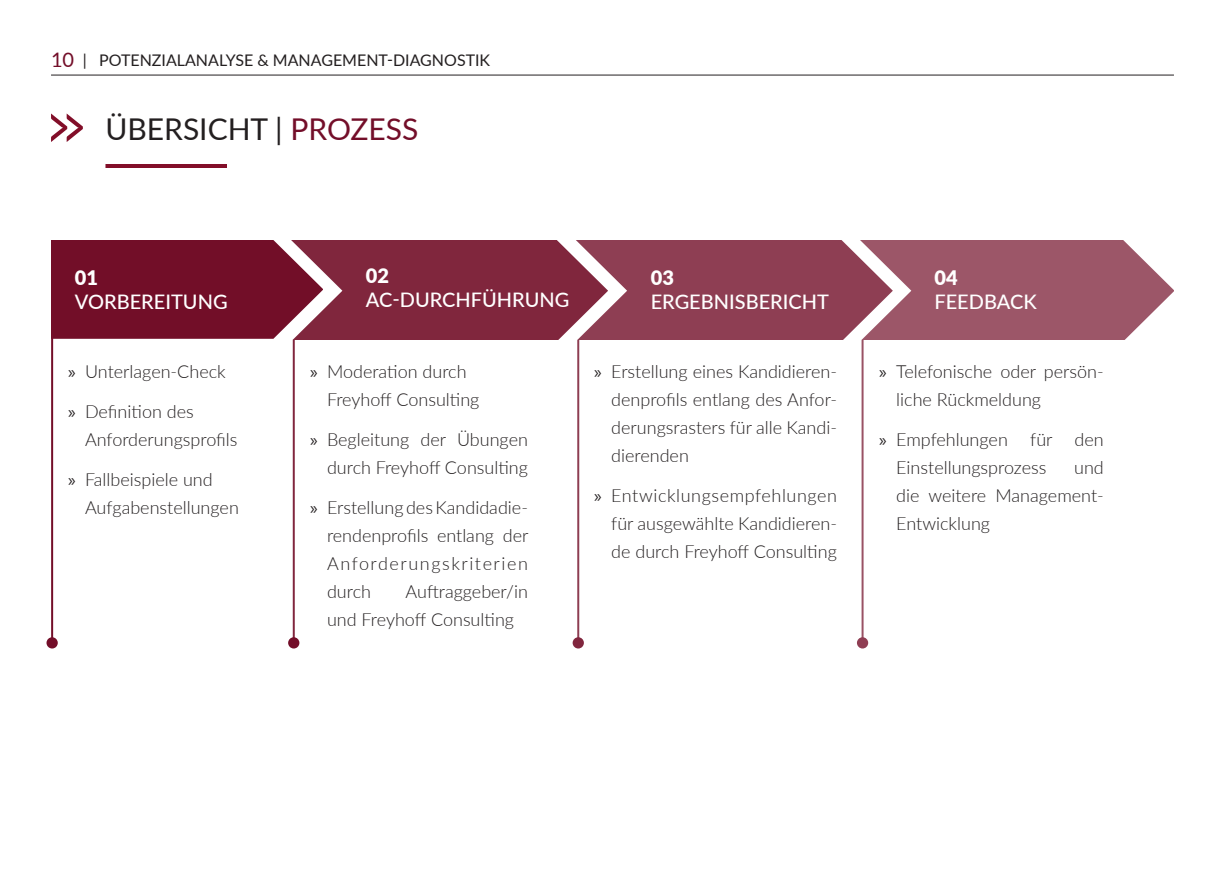
<style>
.page{position:relative;width:1225px;height:874px;background:#fff}
.page>*{position:absolute;margin:0;border:0;box-sizing:border-box;transform-origin:0 0}
.t1{font:30px "Lato";color:#231f20}
.t2{font:500 20px "Lato";color:#fff}
.t3{font:900 20px "Lato";color:#fff}
.t4{font:20px "Lato";color:#730e29}
.t5{font:300 18px/28px "Lato";color:#231f20}
.t6{font:16px "Lato";color:#231f20}
.s1{color:#730e29}
.s2{font-family:"Myriad Pro";font-weight:400}
</style>
<div class="page">
<hr style="left:51px;top:74px;width:1123px;height:1px;background:#231f20">
<svg style="left:51px;top:113px;width:32px;height:29px"></svg>
<hr style="left:105px;top:164px;width:121px;height:3px;background:#820e29">
<svg style="left:51px;top:240px;width:1123px;height:100px;background:#8f4054"></svg>
<hr style="left:51px;top:306px;width:2px;height:336px;background:#730e29">
<div style="left:46px;top:637px;width:12px;height:11px;background:#730e29;border-radius:50%"></div>
<hr style="left:293px;top:340px;width:2px;height:304px;background:#720e28">
<div style="left:288px;top:637px;width:11px;height:11px;background:#730e29;border-radius:50%"></div>
<hr style="left:577px;top:340px;width:2px;height:304px;background:#720e28">
<svg style="left:572px;top:637px;width:12px;height:11px"></svg>
<hr style="left:861px;top:340px;width:2px;height:304px;background:#720e28">
<div style="left:857px;top:637px;width:11px;height:11px;background:#8f3e53;border-radius:50%"></div>
<p class="t4" style="left:51px;top:46px;width:25px">10</p>
<p class="t6" style="left:83px;top:48px;width:409px">| POTENZIALANALYSE &amp; MANAGEMENT-DIAGNOSTIK</p>
<p class="t1" style="left:105px;top:107px;width:314px">ÜBERSICHT | <span class="s1">PROZESS</span></p>
<p class="t3" style="left:75px;top:262px;width:25px">01</p>
<p class="t2" style="left:75px;top:287px;width:154px">VORBEREITUNG</p>
<p class="t5" style="left:68px;top:356px;width:159px"><span class="s2">»</span> Unterlagen-Check</p>
<p class="t5" style="left:85px;top:396px;width:154px;text-indent:-17px"><span class="s2">»</span> Definition des<br>Anforderungsprofils</p>
<p class="t5" style="left:85px;top:464px;width:155px;text-indent:-17px"><span class="s2">»</span> Fallbeispiele und<br>Aufgabenstellungen</p>
<p class="t3" style="left:366px;top:260px;width:25px">02</p>
<p class="t2" style="left:366px;top:285px;width:205px">AC-DURCHFÜHRUNG</p>
<p class="t5" style="left:327px;top:356px;width:154px;text-indent:-17px"><span class="s2">»</span> Moderation durch<br>Freyhoff Consulting</p>
<p class="t5" style="left:310px;top:424px;width:219px;text-align:right"><span class="s2">»</span> Begleitung der Übungen durch Freyhoff Consulting</p>
<p class="t5" style="left:327px;top:492px;width:203px;text-align:justify;text-indent:-17px"><span class="s2">»</span> Erstellung des Kandidadie&shy;rendenprofils entlang der Anforderungskriterien durch</p>
<p class="t5" style="left:327px;top:576px;width:202px;text-indent:79px">Auftraggeber/in und Freyhoff Consulting</p>
<p class="t3" style="left:651px;top:262px;width:25px">03</p>
<p class="t2" style="left:651px;top:287px;width:180px">ERGEBNISBERICHT</p>
<p class="t5" style="left:611px;top:356px;width:227px;text-align:justify;text-indent:-17px"><span class="s2">»</span> Erstellung eines Kandidieren&shy;denprofils entlang des Anfor&shy;derungsrasters für alle Kandi&shy;dierenden</p>
<p class="t5" style="left:611px;top:480px;width:227px;text-align:justify;text-indent:-17px"><span class="s2">»</span> Entwicklungsempfehlungen für ausgewählte Kandidieren&shy;de durch Freyhoff Consulting</p>
<p class="t3" style="left:934px;top:262px;width:25px">04</p>
<p class="t2" style="left:934px;top:287px;width:104px">FEEDBACK</p>
<p class="t5" style="left:896px;top:356px;width:209px;text-indent:-17px"><span class="s2">»</span> Telefonische oder persön&shy;liche Rückmeldung</p>
<p class="t5" style="left:896px;top:424px;width:209px;text-indent:-17px"><span class="s2">»</span> Empfehlungen für den<br>Einstellungsprozess</p>
<p class="t5" style="left:896px;top:452px;width:209px;text-align:justify;text-indent:178px">und die weitere Management-Entwicklung</p>
</div>
